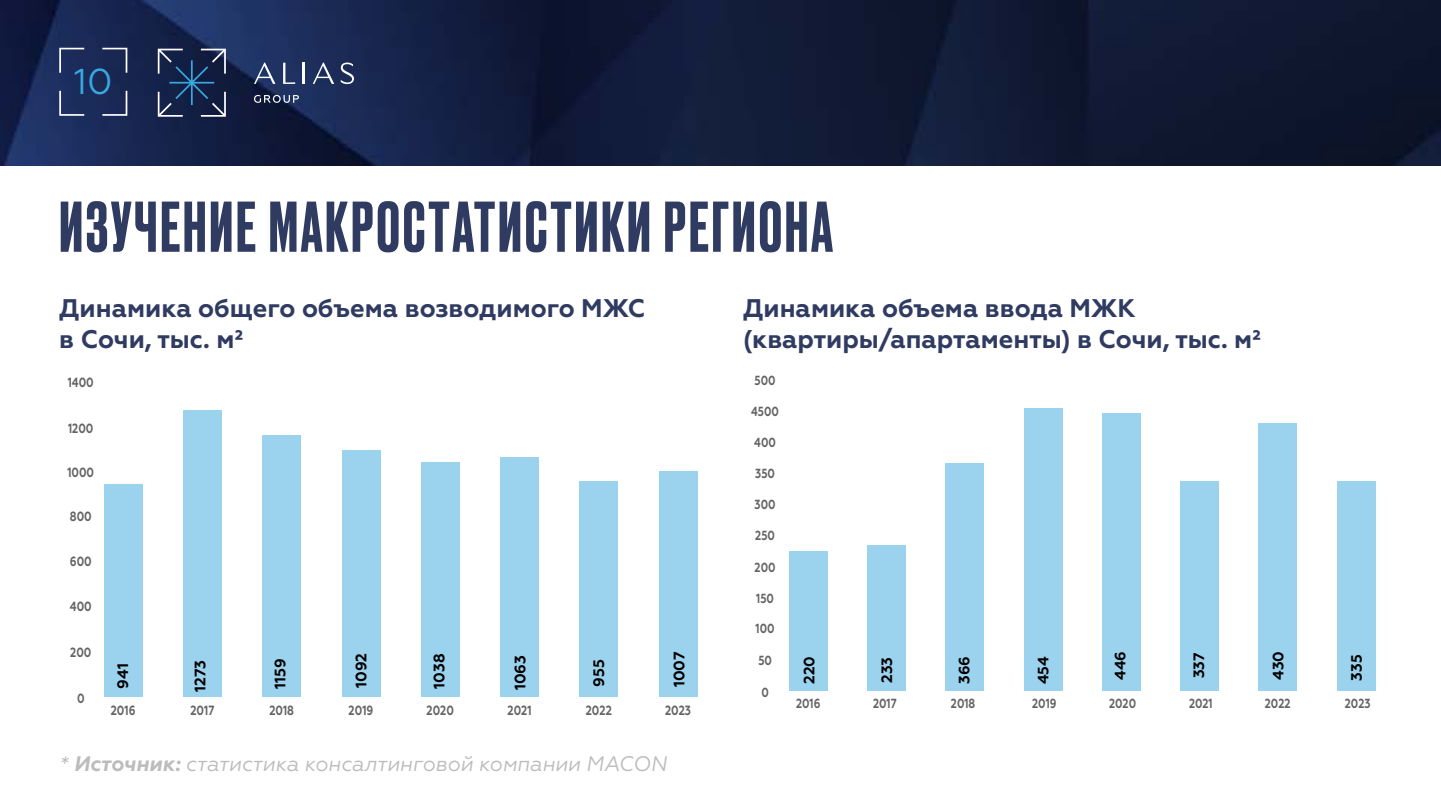
<style>
.page{position:relative;width:1441px;height:810px;background:#fff}
.page>*{position:absolute;margin:0;border:0;box-sizing:border-box;transform-origin:0 0}
.t1{font:500 67.5px "Druk Cyr";letter-spacing:.045em;color:#303b62}
.t2{font:36px "Geometria";color:#38a8e0}
.t3{font:700 25.5px/30.6px "Geometria";color:#303b62}
.t4{font:italic 21px "Geometria";color:#bcbcbc}
.t5{font:700 15.15px "Geometria";color:#000}
.t6{font:700 15px "Geometria";color:#000}
.t7{font:700 13.35px "Geometria";color:#646363;scale:.8 1}
.t8{font:700 13.2px "Geometria";color:#646363;scale:.8 1}
.s1{font-weight:700}
</style>
<div class="page">
<img style="left:0;top:0;width:1440px;height:165px">
<svg style="left:59px;top:48px;width:25px;height:25px"></svg>
<svg style="left:59px;top:91px;width:25px;height:25px"></svg>
<svg style="left:102px;top:48px;width:25px;height:25px"></svg>
<svg style="left:102px;top:91px;width:25px;height:25px"></svg>
<svg style="left:254px;top:63px;width:21px;height:21px"></svg>
<svg style="left:283px;top:63px;width:12px;height:21px"></svg>
<hr style="left:303px;top:63px;width:2px;height:21px;background:#fff">
<svg style="left:313px;top:63px;width:21px;height:21px"></svg>
<svg style="left:341px;top:63px;width:13px;height:21px"></svg>
<svg style="left:254px;top:95px;width:45px;height:8px"></svg>
<svg style="left:158px;top:49px;width:68px;height:68px;background:#293b5d"></svg>
<div style="left:183px;top:410px;width:39px;height:287px;background:#9bd3ef"></div>
<div style="left:262px;top:435px;width:39px;height:262px;background:#9bd3ef"></div>
<div style="left:341px;top:450px;width:39px;height:247px;background:#9bd3ef"></div>
<div style="left:421px;top:462px;width:38px;height:235px;background:#9bd3ef"></div>
<div style="left:500px;top:457px;width:39px;height:240px;background:#9bd3ef"></div>
<div style="left:579px;top:481px;width:39px;height:216px;background:#9bd3ef"></div>
<div style="left:658px;top:471px;width:39px;height:226px;background:#9bd3ef"></div>
<div style="left:104px;top:484px;width:38px;height:213px;background:#9bd3ef"></div>
<div style="left:867px;top:545px;width:38px;height:146px;background:#9bd3ef"></div>
<div style="left:945px;top:463px;width:38px;height:228px;background:#9bd3ef"></div>
<div style="left:1023px;top:408px;width:39px;height:283px;background:#9bd3ef"></div>
<div style="left:1101px;top:413px;width:39px;height:278px;background:#9bd3ef"></div>
<div style="left:1180px;top:481px;width:38px;height:210px;background:#9bd3ef"></div>
<div style="left:1258px;top:423px;width:38px;height:268px;background:#9bd3ef"></div>
<div style="left:1336px;top:481px;width:38px;height:210px;background:#9bd3ef"></div>
<div style="left:789px;top:551px;width:38px;height:140px;background:#9bd3ef"></div>
<h2 class="t2" style="left:74px;top:60px;width:40px">10</h2>
<h1 class="t1" style="left:59px;top:181px;width:774px">ИЗУЧЕНИЕ МАКРОСТАТИСТИКИ РЕГИОНА</h1>
<p class="t3" style="left:59px;top:294px;width:587px">Динамика общего объема возводимого МЖС в Сочи, тыс. м²</p>
<p class="t7" style="left:68px;top:375px;width:34px">1400</p>
<p class="t7" style="left:68px;top:420px;width:33px">1200</p>
<p class="t7" style="left:67px;top:464px;width:35px">1000</p>
<p class="t7" style="left:70px;top:509px;width:29px">800</p>
<p class="t7" style="left:70px;top:553px;width:29px">600</p>
<p class="t7" style="left:70px;top:599px;width:29px">400</p>
<p class="t7" style="left:70px;top:645px;width:28px">200</p>
<p class="t7" style="left:77px;top:691px;width:11px">0</p>
<p class="t5" style="left:114px;top:689px;width:27px;rotate:-90deg">941</p>
<p class="t5" style="left:191px;top:692px;width:34px;rotate:-90deg">1273</p>
<p class="t5" style="left:271px;top:689px;width:32px;rotate:-90deg">1159</p>
<p class="t5" style="left:352px;top:688px;width:37px;rotate:-90deg">1092</p>
<p class="t5" style="left:430px;top:689px;width:37px;rotate:-90deg">1038</p>
<p class="t5" style="left:511px;top:690px;width:37px;rotate:-90deg">1063</p>
<p class="t5" style="left:590px;top:687px;width:29px;rotate:-90deg">955</p>
<p class="t5" style="left:670px;top:687px;width:37px;rotate:-90deg">1007</p>
<p class="t7" style="left:111px;top:702px;width:32px">2016</p>
<p class="t7" style="left:190px;top:702px;width:31px">2017</p>
<p class="t7" style="left:269px;top:702px;width:32px">2018</p>
<p class="t7" style="left:348px;top:702px;width:32px">2019</p>
<p class="t7" style="left:426px;top:702px;width:36px">2020</p>
<p class="t7" style="left:507px;top:702px;width:32px">2021</p>
<p class="t7" style="left:585px;top:702px;width:34px">2022</p>
<p class="t7" style="left:665px;top:702px;width:34px">2023</p>
<p class="t4" style="left:59px;top:751px;width:609px">* <span class="s1">Источник:</span> статистика консалтинговой компании MACON</p>
<p class="t3" style="left:743px;top:294px;width:519px">Динамика объема ввода МЖК (квартиры/апартаменты) в Сочи, тыс. м²</p>
<p class="t8" style="left:754px;top:373px;width:28px">500</p>
<p class="t8" style="left:751px;top:404px;width:36px">4500</p>
<p class="t8" style="left:754px;top:435px;width:29px">400</p>
<p class="t8" style="left:755px;top:465px;width:26px">350</p>
<p class="t8" style="left:754px;top:497px;width:28px">300</p>
<p class="t8" style="left:755px;top:528px;width:26px">250</p>
<p class="t8" style="left:754px;top:559px;width:28px">200</p>
<p class="t8" style="left:756px;top:590px;width:24px">150</p>
<p class="t8" style="left:755px;top:621px;width:25px">100</p>
<p class="t8" style="left:758px;top:653px;width:19px">50</p>
<p class="t8" style="left:761px;top:685px;width:11px">0</p>
<p class="t6" style="left:800px;top:684px;width:29px;rotate:-90deg">220</p>
<p class="t6" style="left:877px;top:683px;width:28px;rotate:-90deg">233</p>
<p class="t6" style="left:955px;top:684px;width:29px;rotate:-90deg">366</p>
<p class="t6" style="left:1034px;top:684px;width:30px;rotate:-90deg">454</p>
<p class="t6" style="left:1111px;top:680px;width:30px;rotate:-90deg">446</p>
<p class="t6" style="left:1189px;top:678px;width:27px;rotate:-90deg">337</p>
<p class="t6" style="left:1268px;top:680px;width:30px;rotate:-90deg">430</p>
<p class="t6" style="left:1347px;top:681px;width:28px;rotate:-90deg">335</p>
<p class="t8" style="left:796px;top:696px;width:32px">2016</p>
<p class="t8" style="left:872px;top:696px;width:31px">2017</p>
<p class="t8" style="left:950px;top:696px;width:32px">2018</p>
<p class="t8" style="left:1031px;top:696px;width:32px">2019</p>
<p class="t8" style="left:1108px;top:696px;width:35px">2020</p>
<p class="t8" style="left:1188px;top:696px;width:31px">2021</p>
<p class="t8" style="left:1264px;top:696px;width:34px">2022</p>
<p class="t8" style="left:1344px;top:696px;width:34px">2023</p>
</div>
